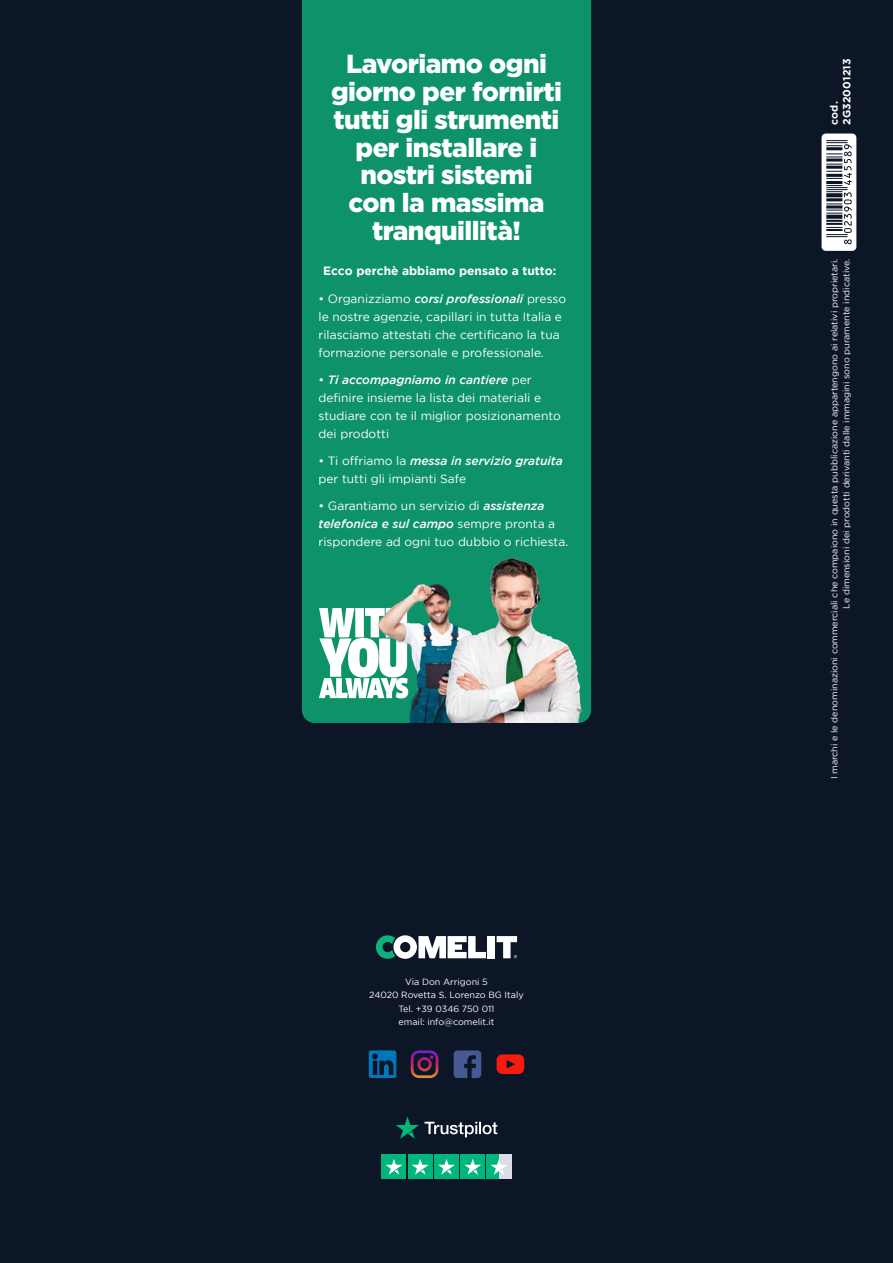
<style>
.page{position:relative;width:893px;height:1263px;background:#0c1627}
.page>*{position:absolute;margin:0;border:0;box-sizing:border-box;transform-origin:0 0}
.testo_grande_intr{font:900 26.1px/27.8px "Gotham";letter-spacing:-.02em;color:#fff;text-align:center}
.testo_grande_intr-2{font:12px/18px "Gotham";color:#fff}
.testo_grande_intr-3{font:700 12px "Gotham";color:#fff}
.testo_grande_intr-4{font:700 10.5px "Gotham";letter-spacing:.01em;color:#fff}
.t1{font:9px "Gotham";color:#fff}
.s1{font-weight:500;font-style:italic}
</style>
<div class="page">
<div style="left:302px;top:0;width:289px;height:723px;background:#0e926a"></div>
<svg style="left:319px;top:608px;width:49px;height:90px;background:#aedacd"></svg>
<img style="left:368px;top:570px;width:63px;height:153px">
<img style="left:431px;top:554px;width:160px;height:169px">
<svg style="left:375px;top:935px;width:142px;height:24px"></svg>
<svg style="left:369px;top:1050px;width:27px;height:28px"></svg>
<svg style="left:411px;top:1050px;width:27px;height:28px"></svg>
<svg style="left:454px;top:1050px;width:27px;height:28px"></svg>
<svg style="left:497px;top:1054px;width:27px;height:20px"></svg>
<div style="left:382px;top:1154px;width:24px;height:25px;background:#00b67a"></div>
<div style="left:408px;top:1154px;width:24px;height:25px;background:#00b67a"></div>
<div style="left:434px;top:1154px;width:25px;height:25px;background:#00b67a"></div>
<div style="left:461px;top:1154px;width:24px;height:25px;background:#00b67a"></div>
<div style="left:499px;top:1154px;width:12px;height:25px;background:#dcdce6"></div>
<div style="left:487px;top:1154px;width:12px;height:25px;background:#00b67a"></div>
<svg style="left:385px;top:1159px;width:17px;height:16px"></svg>
<svg style="left:412px;top:1159px;width:17px;height:16px"></svg>
<svg style="left:438px;top:1159px;width:17px;height:16px"></svg>
<svg style="left:464px;top:1159px;width:17px;height:16px"></svg>
<svg style="left:490px;top:1159px;width:17px;height:16px"></svg>
<svg style="left:396px;top:1116px;width:23px;height:23px"></svg>
<svg style="left:425px;top:1122px;width:72px;height:15px"></svg>
<div style="left:822px;top:134px;width:34px;height:117px;background:#fff;border-radius:4px"></div>
<svg style="left:826px;top:140px;width:26px;height:104px"></svg>
<p class="testo_grande_intr" style="left:331px;top:49px;width:232px">Lavoriamo ogni giorno per fornirti tutti gli strumenti per installare i nostri sistemi<br>con la massima tranquillità!</p>
<p class="testo_grande_intr-3" style="left:323px;top:264px;width:235px">Ecco perchè abbiamo pensato a tutto:</p>
<p class="testo_grande_intr-2" style="left:319px;top:290px;width:249px">• Organizziamo <span class="s1">corsi professionali</span> presso le nostre agenzie, capillari in tutta Italia e rilasciamo attestati che certificano la tua formazione personale e professionale.</p>
<p class="testo_grande_intr-2" style="left:319px;top:371px;width:244px">• <span class="s1">Ti accompagniamo in cantiere</span> per definire insieme la lista dei materiali e studiare con te il miglior posizionamento dei prodotti</p>
<p class="testo_grande_intr-2" style="left:319px;top:452px;width:246px">• Ti offriamo la <span class="s1">messa in servizio gratuita </span>per tutti gli impianti Safe</p>
<p class="testo_grande_intr-2" style="left:319px;top:497px;width:251px">• Garantiamo un servizio di <span class="s1">assistenza telefonica e sul campo</span> sempre pronta a rispondere ad ogni tuo dubbio o richiesta.</p>
<p class="t1" style="left:405px;top:976px;width:84px">Via Don Arrigoni 5</p>
<p class="t1" style="left:369px;top:990px;width:156px">24020 Rovetta S. Lorenzo BG Italy</p>
<p class="t1" style="left:398px;top:1003px;width:98px">Tel. +39 0346 750 011</p>
<p class="t1" style="left:399px;top:1017px;width:97px">email: info@comelit.it</p>
<p class="testo_grande_intr-4" style="left:841px;top:125px;width:68px;rotate:-90deg">2G32001213</p>
<p class="testo_grande_intr-4" style="left:828px;top:125px;width:25px;rotate:-90deg">cod.</p>
<p class="t1" style="left:829px;top:779px;width:522px;rotate:-90deg">I marchi e le denominazioni commerciali che compaiono in questa pubblicazione appartengono ai relativi proprietari.</p>
<p class="t1" style="left:841px;top:609px;width:352px;rotate:-90deg">Le dimensioni dei prodotti derivanti dalle immagini sono puramente indicative.</p>
</div>
